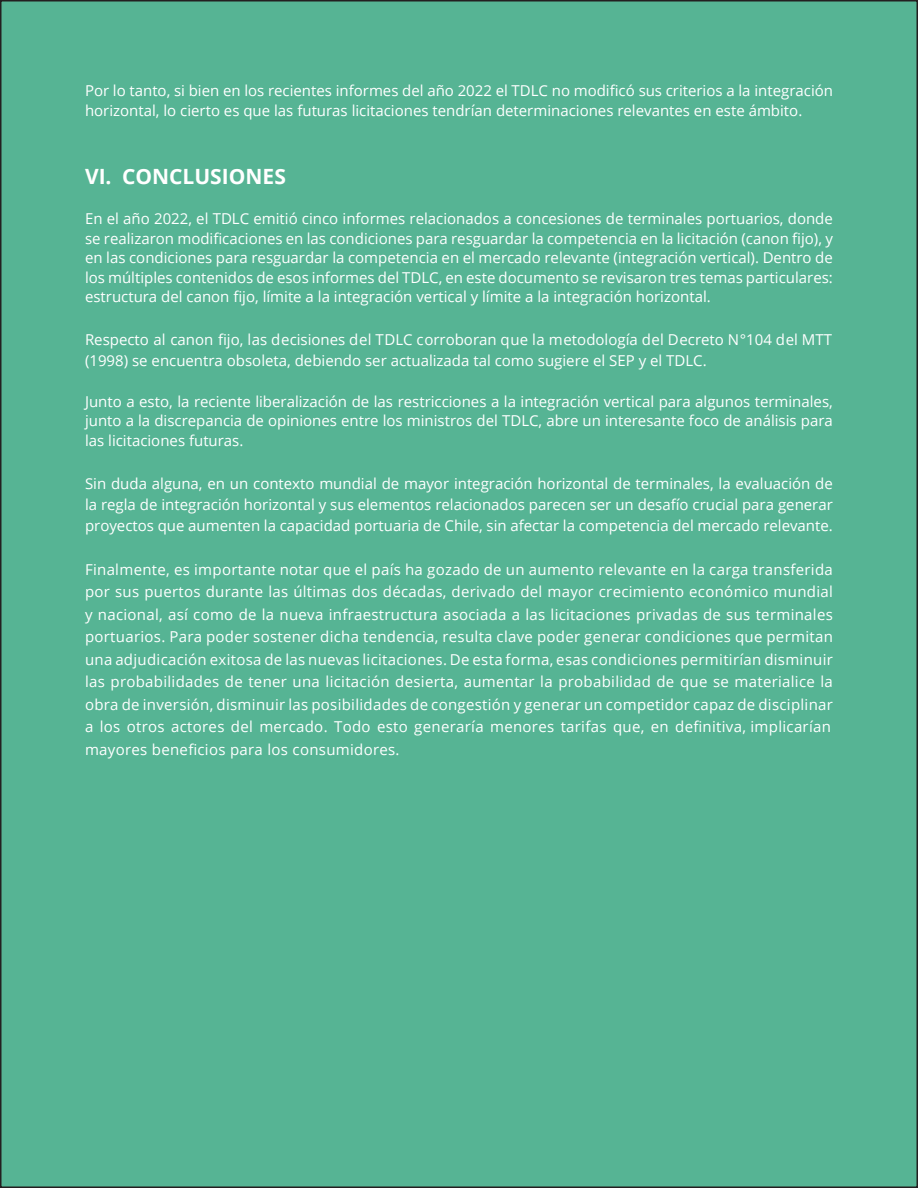
<style>
.page{position:relative;width:918px;height:1188px;background:#fff}
.page>*{position:absolute;margin:0;border:0;box-sizing:border-box;transform-origin:0 0}
.t1{font:700 21px "Open Sans";color:#fff}
.t2{font:15px/22.5px "Open Sans";letter-spacing:.02em;color:#fff;text-align:justify}
.t3{font:15px/19.5px "Open Sans";color:#fff}
</style>
<div class="page">
<div style="left:1px;top:1px;width:916px;height:1186px;background:#56b494"></div>
<p class="t3" style="left:85px;top:81px;width:750px">Por lo tanto, si bien en los recientes informes del año 2022 el TDLC no modificó sus criterios a la integración horizontal, lo cierto es que las futuras licitaciones tendrían determinaciones relevantes en este ámbito.</p>
<h1 class="t1" style="left:85px;top:161px;width:202px">VI. CONCLUSIONES</h1>
<p class="t2" style="left:85px;top:209px;width:749px;line-height:19.5px">En el año 2022, el TDLC emitió cinco informes relacionados a concesiones de terminales portuarios, donde se realizaron modificaciones en las condiciones para resguardar la competencia en la licitación (canon fijo), y en las condiciones para resguardar la competencia en el mercado relevante (integración vertical). Dentro de los múltiples contenidos de esos informes del TDLC, en este documento se revisaron tres temas particulares: estructura del canon fijo, límite a la integración vertical y límite a la integración horizontal.</p>
<p class="t3" style="left:85px;top:329px;width:749px;line-height:21px">Respecto al canon fijo, las decisiones del TDLC corroboran que la metodología del Decreto N°104 del MTT (1998) se encuentra obsoleta, debiendo ser actualizada tal como sugiere el SEP y el TDLC.</p>
<p class="t2" style="left:85px;top:391px;width:749px;line-height:19.5px">Junto a esto, la reciente liberalización de las restricciones a la integración vertical para algunos terminales, junto a la discrepancia de opiniones entre los ministros del TDLC, abre un interesante foco de análisis para las licitaciones futuras.</p>
<p class="t2" style="left:85px;top:472px;width:749px;line-height:21px">Sin duda alguna, en un contexto mundial de mayor integración horizontal de terminales, la evaluación de la regla de integración horizontal y sus elementos relacionados parecen ser un desafío crucial para generar proyectos que aumenten la capacidad portuaria de Chile, sin afectar la competencia del mercado relevante.</p>
<p class="t2" style="left:85px;top:558px;width:749px;text-align:left">Finalmente, es importante notar que el país ha gozado de un aumento relevante en la carga transferida por sus puertos durante las últimas dos décadas, derivado del mayor crecimiento económico mundial y nacional, así como de la nueva infraestructura asociada a las licitaciones privadas de sus terminales portuarios. Para poder sostener dicha tendencia, resulta clave poder generar condiciones que permitan una adjudicación exitosa de las nuevas licitaciones. De esta forma, esas condiciones permitirían disminuir las probabilidades de tener una licitación desierta, aumentar la probabilidad de que se materialice la obra de inversión, disminuir las posibilidades de congestión y generar un competidor capaz de disciplinar a los otros actores del mercado. Todo esto generaría menores tarifas que, en definitiva, implicarían mayores beneficios para los consumidores.</p>
</div>
